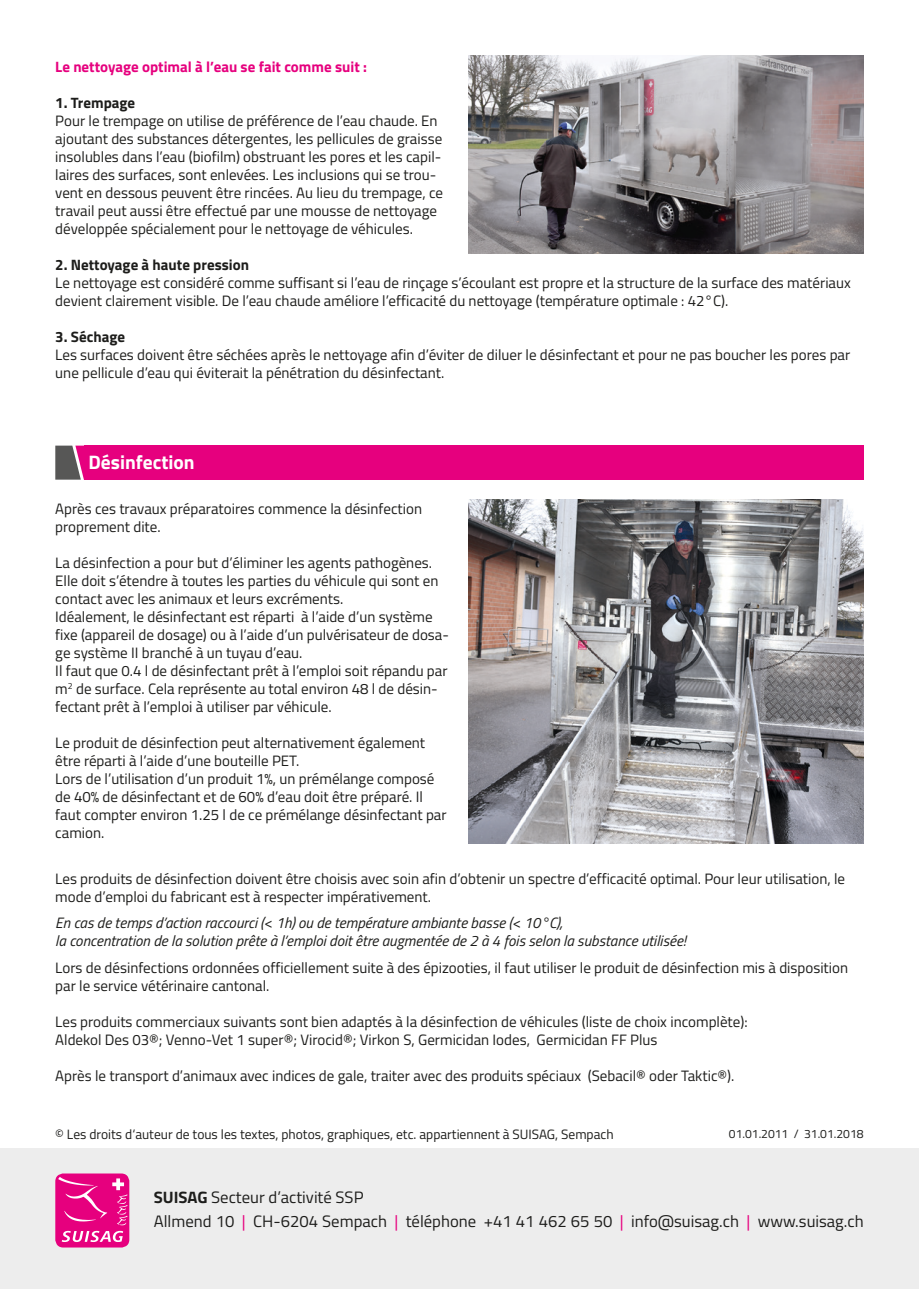
<style>
.page{position:relative;width:919px;height:1289px;background:#fff}
.page>*{position:absolute;margin:0;border:0;box-sizing:border-box;transform-origin:0 0}
.t1{font:700 19.5px "Titillium Web";color:#fff}
.t2{font:16.5px/24px "Titillium Web";color:#1d1d1b}
.t3{font:15px/18px "Titillium Web";color:#1d1d1b}
.t4{font:italic 15px/18px "Titillium Web";color:#1d1d1b}
.t5{font:700 15px "Titillium Web";color:#1d1d1b}
.t6{font:700 15px "Titillium Web";color:#e6007e}
.t7{font:13.5px "Titillium Web";color:#1d1d1b}
.t8{font:12px "Titillium Web";color:#1d1d1b}
.s1{font-weight:700}
.s2{color:#e6007e}
</style>
<div class="page">
<div style="left:0;top:1148px;width:918px;height:140px;background:#ededed"></div>
<div style="left:55px;top:1173px;width:74px;height:74px;background:#e6007e;border-radius:8px"></div>
<svg style="left:58px;top:1177px;width:69px;height:64px"></svg>
<img style="left:468px;top:55px;width:395px;height:198px">
<img style="left:468px;top:499px;width:395px;height:344px">
<svg style="left:55px;top:445px;width:29px;height:34px"></svg>
<div style="left:84px;top:445px;width:779px;height:34px;background:#e6007e"></div>
<p class="t6" style="left:55px;top:56px;width:313px">Le nettoyage optimal à l’eau se fait comme suit :</p>
<p class="t5" style="left:55px;top:92px;width:81px">1. Trempage</p>
<p class="t3" style="left:55px;top:111px;width:389px">Pour le trempage on utilise de préférence de l’eau chaude. En ajoutant des substances détergentes, les pellicules de graisse insolubles dans l’eau (biofilm) obstruant les pores et les capil&shy;laires des surfaces, sont enlevées. Les inclusions qui se trou&shy;vent en dessous peuvent être rincées. Au lieu du trempage, ce travail peut aussi être effectué par une mousse de nettoyage développée spécialement pour le nettoyage de véhicules.</p>
<p class="t5" style="left:55px;top:254px;width:195px">2. Nettoyage à haute pression</p>
<p class="t3" style="left:55px;top:273px;width:797px">Le nettoyage est considéré comme suffisant si l’eau de rinçage s’écoulant est propre et la structure de la surface des matériaux devient clairement visible. De l’eau chaude améliore l’efficacité du nettoyage (température optimale : 42°C).</p>
<p class="t5" style="left:55px;top:326px;width:71px">3. Séchage</p>
<p class="t3" style="left:55px;top:345px;width:796px">Les surfaces doivent être séchées après le nettoyage afin d’éviter de diluer le désinfectant et pour ne pas boucher les pores par une pellicule d’eau qui éviterait la pénétration du désinfectant.</p>
<p class="t1" style="left:88px;top:447px;width:108px">Désinfection</p>
<p class="t3" style="left:55px;top:498px;width:368px">Après ces travaux préparatoires commence la désinfection proprement dite.</p>
<p class="t3" style="left:55px;top:552px;width:384px">La désinfection a pour but d’éliminer les agents pathogènes.<br>Elle doit s’étendre à toutes les parties du véhicule qui sont en contact avec les animaux et leurs excréments.</p>
<p class="t3" style="left:55px;top:606px;width:395px">Idéalement, le désinfectant est réparti à l’aide d’un système fixe (appareil de dosage) ou à l’aide d’un pulvérisateur de dosa&shy;ge système II branché à un tuyau d’eau.</p>
<p class="t3" style="left:55px;top:660px;width:394px">Il faut que 0.4 l de désinfectant prêt à l’emploi soit répandu par m<sup>2</sup> de surface. Cela représente au total environ 48 l de désin&shy;fectant prêt à l’emploi à utiliser par véhicule.</p>
<p class="t3" style="left:55px;top:732px;width:371px">Le produit de désinfection peut alternativement également être réparti à l’aide d’une bouteille PET.</p>
<p class="t3" style="left:55px;top:768px;width:393px">Lors de l’utilisation d’un produit 1%, un prémélange composé de 40% de désinfectant et de 60% d’eau doit être préparé. Il faut compter environ 1.25 l de ce prémélange désinfectant par camion.</p>
<p class="t3" style="left:55px;top:868px;width:791px">Les produits de désinfection doivent être choisis avec soin afin d’obtenir un spectre d’efficacité optimal. Pour leur utilisation, le mode d’emploi du fabricant est à respecter impérativement.</p>
<p class="t4" style="left:55px;top:913px;width:632px">En cas de temps d’action raccourci (&lt; 1h) ou de température ambiante basse (&lt; 10°C),<br>la concentration de la solution prête à l’emploi doit être augmentée de 2 à 4 fois selon la substance utilisée!</p>
<p class="t3" style="left:55px;top:957px;width:794px">Lors de désinfections ordonnées officiellement suite à des épizooties, il faut utiliser le produit de désinfection mis à disposition par le service vétérinaire cantonal.</p>
<p class="t3" style="left:55px;top:1011px;width:693px">Les produits commerciaux suivants sont bien adaptés à la désinfection de véhicules (liste de choix incomplète):</p>
<p class="t3" style="left:55px;top:1029px;width:603px">Aldekol Des 03®; Venno-Vet 1 super®; Virocid®; Virkon S, Germicidan Iodes, Germicidan FF Plus</p>
<p class="t3" style="left:55px;top:1065px;width:680px">Après le transport d’animaux avec indices de gale, traiter avec des produits spéciaux (Sebacil® oder Taktic®).</p>
<p class="t7" style="left:55px;top:1124px;width:560px">© Les droits d‘auteur de tous les textes, photos, graphiques, etc. appartiennent à SUISAG, Sempach</p>
<p class="t8" style="left:728px;top:1124px;width:136px">01.01.2011 / 31.01.2018</p>
<p class="t2" style="left:154px;top:1183px;width:711px"><span class="s1">SUISAG</span> Secteur d’activité SSP<br>Allmend 10 <span class="s2">|</span> CH-6204 Sempach <span class="s2">|</span> téléphone +41 41 462 65 50 <span class="s2">|</span> info@suisag.ch <span class="s2">|</span> www.suisag.ch</p>
</div>
